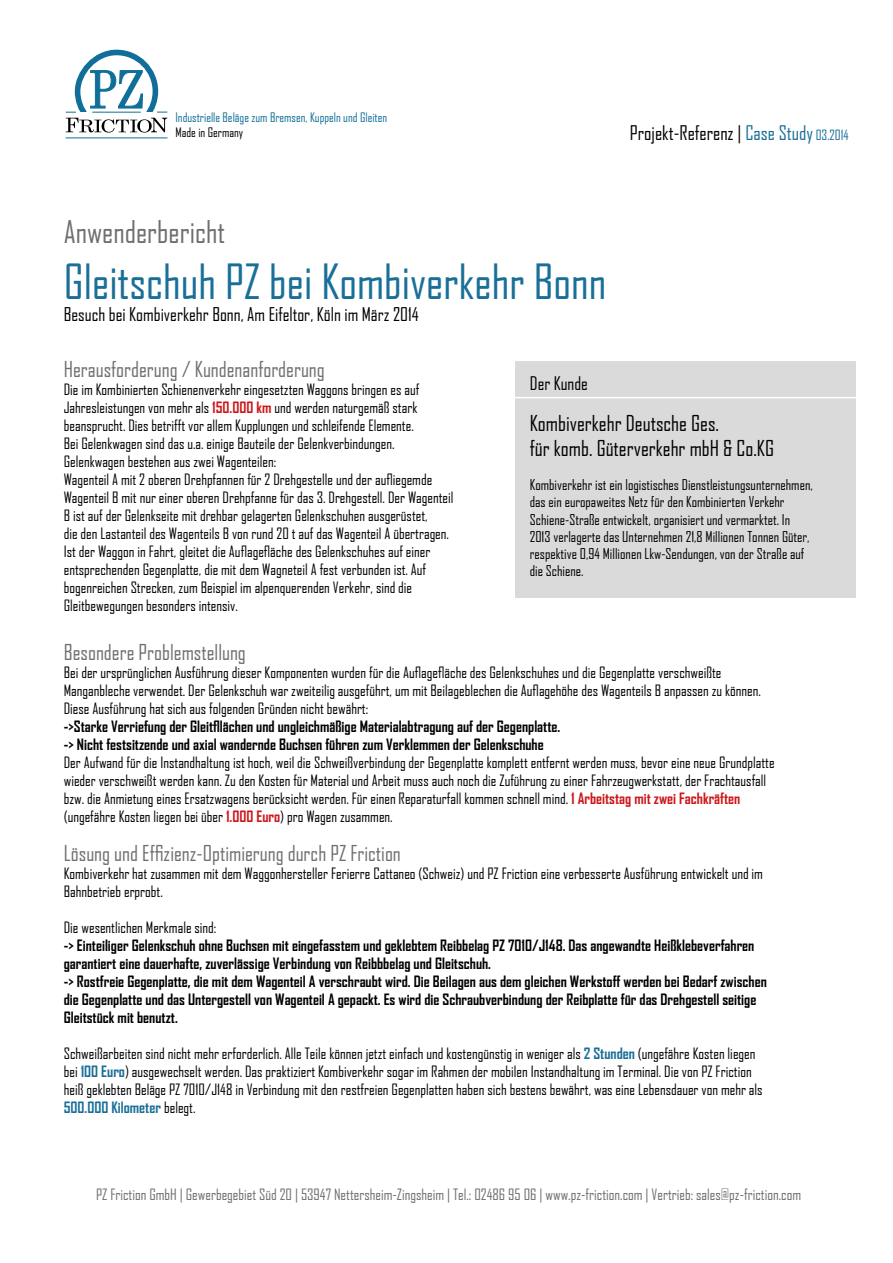
<style>
.page{position:relative;width:893px;height:1263px;background:#fff}
.page>*{position:absolute;margin:0;border:0;box-sizing:border-box;transform-origin:0 0}
.t1{font:46.5px "Agency FB";color:#1a6f98}
.t2{font:30px "Agency FB";color:#706f6f}
.t3{font:21px "Agency FB";color:#706f6f}
.t4{font:21px/25.2px "Agency FB";color:#000}
.t5{font:19.35px "Agency FB";color:#000}
.t6{font:18.15px "Agency FB";color:#000}
.t7{font:18px "Agency FB";color:#000}
.t8{font:15px/18px "Agency FB";color:#000}
.t9{font:700 15px/18px "Agency FB";color:#000}
.t10{font:15px "Agency FB";color:#706f6f}
.t11{font:14.25px/17.1px "Agency FB";color:#000}
.t12{font:12.6px "Agency FB";color:#137098}
.t13{font:12.6px "Agency FB";color:#000}
.s1{color:#1a6f98}
.s2{font-size:13.5px;color:#1a6f98}
.s3{font-weight:700;color:#cd171a}
.s4{font-weight:700;color:#1a6f98}
</style>
<div class="page">
<div style="left:64px;top:113px;width:105px;height:28px;background:linear-gradient(to right,#fff,#fff)"></div>
<svg style="left:66px;top:50px;width:101px;height:83px"></svg>
<hr style="left:66px;top:137px;width:101px;height:1px;background:#106f98">
<div style="left:515px;top:361px;width:340px;height:236px;background:#dadada"></div>
<hr style="left:497px;top:397px;width:365px;height:1px;background:#fff">
<p class="t12" style="left:175px;top:110px;width:213px">Industrielle Beläge zum Bremsen, Kuppeln und Gleiten</p>
<p class="t13" style="left:175px;top:125px;width:69px">Made in Germany</p>
<p class="t5" style="left:630px;top:121px;width:220px">Projekt-Referenz | <span class="s1">Case Study</span> <span class="s2">03.2014</span></p>
<h2 class="t2" style="left:64px;top:214px;width:163px">Anwenderbericht</h2>
<h1 class="t1" style="left:64px;top:253px;width:544px">Gleitschuh PZ bei Kombiverkehr Bonn</h1>
<p class="t6" style="left:64px;top:303px;width:357px">Besuch bei Kombiverkehr Bonn, Am Eifeltor, Köln im März 2014</p>
<h3 class="t3" style="left:64px;top:357px;width:262px">Herausforderung / Kundenanforderung</h3>
<p class="t8" style="left:64px;top:381px;width:391px">Die im Kombinierten Schienenverkehr eingesetzten Waggons bringen es auf Jahresleistungen von mehr als <span class="s3">150.000 km</span> und werden naturgemäß stark beansprucht. Dies betrifft vor allem Kupplungen und schleifende Elemente.<br>Bei Gelenkwagen sind das u.a. einige Bauteile der Gelenkverbindungen.<br>Gelenkwagen bestehen aus zwei Wagenteilen:<br>Wagenteil A mit 2 oberen Drehpfannen für 2 Drehgestelle und der aufliegemde Wagenteil B mit nur einer oberen Drehpfanne für das 3. Drehgestell. Der Wagenteil B ist auf der Gelenkseite mit drehbar gelagerten Gelenkschuhen ausgerüstet,<br>die den Lastanteil des Wagenteils B von rund 20 t auf das Wagenteil A übertragen.<br>Ist der Waggon in Fahrt, gleitet die Auflagefläche des Gelenkschuhes auf einer entsprechenden Gegenplatte, die mit dem Wagneteil A fest verbunden ist. Auf bogenreichen Strecken, zum Beispiel im alpenquerenden Verkehr, sind die Gleitbewegungen besonders intensiv.</p>
<h3 class="t3" style="left:64px;top:639px;width:184px">Besondere Problemstellung</h3>
<p class="t8" style="left:64px;top:663px;width:699px">Bei der ursprünglichen Ausführung dieser Komponenten wurden für die Auflagefläche des Gelenkschuhes und die Gegenplatte verschweißte<br>Manganbleche verwendet. Der Gelenkschuh war zweiteilig ausgeführt, um mit Beilageblechen die Auflagehöhe des Wagenteils B anpassen zu können.<br>Diese Ausführung hat sich aus folgenden Gründen nicht bewährt:</p>
<p class="t9" style="left:64px;top:717px;width:498px">-&gt;Starke Verriefung der Gleitfllächen und ungleichmäßige Materialabtragung auf der Gegenplatte. -&gt; Nicht festsitzende und axial wandernde Buchsen führen zum Verklemmen der Gelenkschuhe</p>
<p class="t8" style="left:64px;top:753px;width:712px">Der Aufwand für die Instandhaltung ist hoch, weil die Schweißverbindung der Gegenplatte komplett entfernt werden muss, bevor eine neue Grundplatte wieder verschweißt werden kann. Zu den Kosten für Material und Arbeit muss auch noch die Zuführung zu einer Fahrzeugwerkstatt, der Frachtausfall bzw. die Anmietung eines Ersatzwagens berücksicht werden. Für einen Reparaturfall kommen schnell mind. <span class="s3">1 Arbeitstag mit zwei Fachkräften </span>(ungefähre Kosten liegen bei über <span class="s3">1.000 Euro</span>) pro Wagen zusammen.</p>
<h3 class="t3" style="left:64px;top:840px;width:339px">Lösung und Effizienz-Optimierung durch PZ Friction</h3>
<p class="t8" style="left:64px;top:864px;width:701px">Kombiverkehr hat zusammen mit dem Waggonhersteller Ferierre Cattaneo (Schweiz) und PZ Friction eine verbesserte Ausführung entwickelt und im<br>Bahnbetrieb erprobt.</p>
<p class="t8" style="left:64px;top:918px;width:154px">Die wesentlichen Merkmale sind:</p>
<p class="t9" style="left:64px;top:936px;width:704px">-&gt; Einteiliger Gelenkschuh ohne Buchsen mit eingefasstem und geklebtem Reibbelag PZ 7010/J148. Das angewandte Heißklebeverfahren garantiert eine dauerhafte, zuverlässige Verbindung von Reibbbelag und Gleitschuh.<br>-&gt; Rostfreie Gegenplatte, die mit dem Wagenteil A verschraubt wird. Die Beilagen aus dem gleichen Werkstoff werden bei Bedarf zwischen die Gegenplatte und das Untergestell von Wagenteil A gepackt. Es wird die Schraubverbindung der Reibplatte für das Drehgestell seitige Gleitstück mit benutzt.</p>
<p class="t8" style="left:64px;top:1044px;width:700px">Schweißarbeiten sind nicht mehr erforderlich. Alle Teile können jetzt einfach und kostengünstig in weniger als <span class="s4">2 Stunden</span> (ungefähre Kosten liegen bei <span class="s4">100 Euro</span>) ausgewechselt werden. Das praktiziert Kombiverkehr sogar im Rahmen der mobilen Instandhaltung im Terminal. Die von PZ Friction heiß geklebten Beläge PZ 7010/J148 in Verbindung mit den restfreien Gegenplatten haben sich bestens bewährt, was eine Lebensdauer von mehr als <span class="s4">500.000 Kilometer</span> belegt.</p>
<p class="t7" style="left:530px;top:372px;width:60px">Der Kunde</p>
<h3 class="t4" style="left:530px;top:410px;width:246px">Kombiverkehr Deutsche Ges.<br>für komb. Güterverkehr mbH &amp; Co.KG</h3>
<p class="t11" style="left:530px;top:476px;width:284px">Kombiverkehr ist ein logistisches Dienstleistungsunternehmen, das ein europaweites Netz für den Kombinierten Verkehr Schiene-Straße entwickelt, organisiert und vermarktet. In 2013 verlagerte das Unternehmen 21,8 Millionen Tonnen Güter, respektive 0,94 Millionen Lkw-Sendungen, von der Straße auf die Schiene.</p>
<p class="t10" style="left:96px;top:1185px;width:707px">PZ Friction GmbH | Gewerbegebiet Süd 20 | 53947 Nettersheim-Zingsheim | Tel.: 02486 95 06 | www.pz-friction.com | Vertrieb: sales@pz-friction.com</p>
</div>
